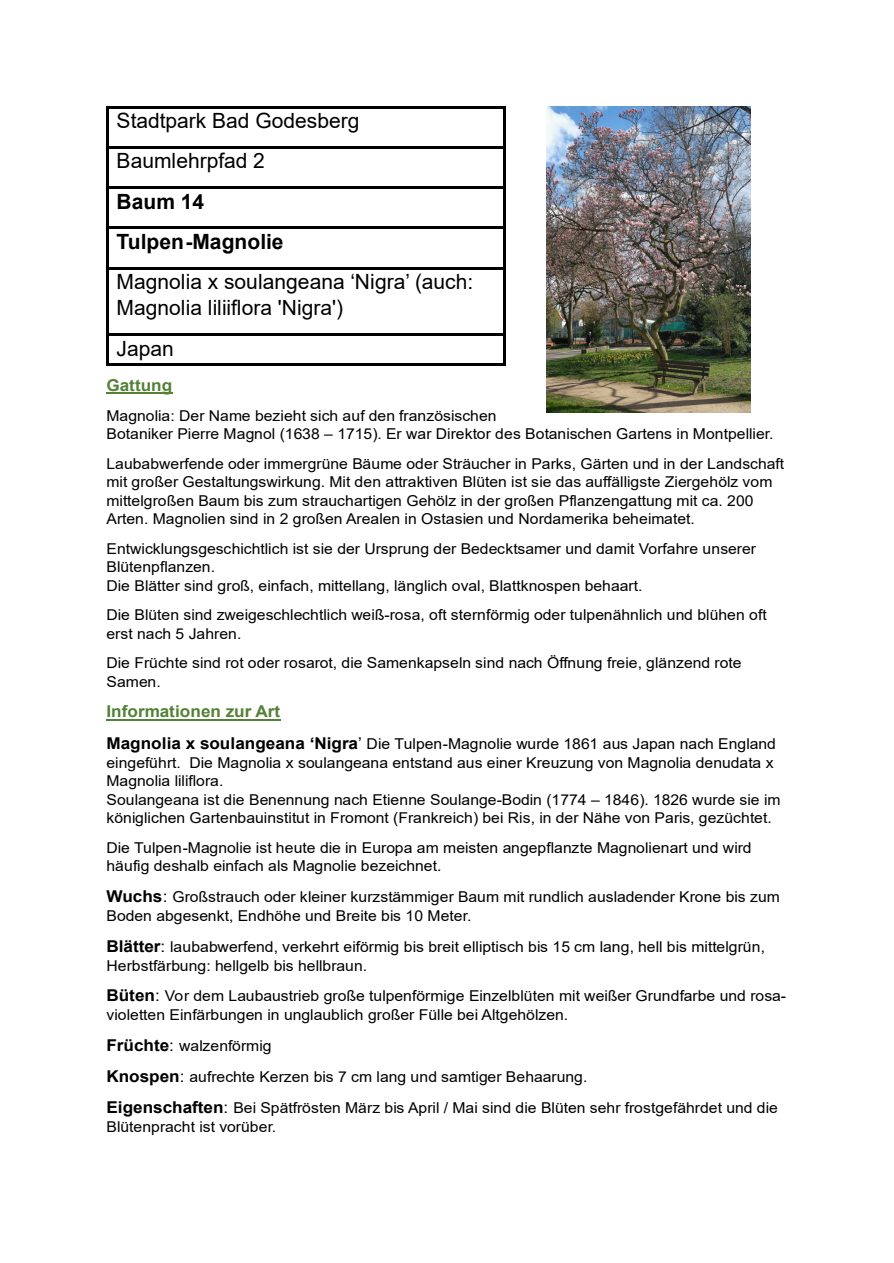
<style>
.page{position:relative;width:894px;height:1263px;background:#fff}
.page>*{position:absolute;margin:0;border:0;box-sizing:border-box;transform-origin:0 0}
.t1{font:21px/40.2px "Arial";color:#000}
.t2{font:700 21px/40.5px "Arial";color:#000}
.t3{font:700 16.35px "Arial";color:#538135;scale:1.05 1}
.t4{font:15px/18.5px "Arial";letter-spacing:.005em;color:#000;scale:1.05 1}
.s1{font-weight:700;font-size:16.35px}
.s2{font-size:16.35px}
</style>
<div class="page">
<hr style="left:108px;top:106px;width:395px;height:2px;background:#000">
<hr style="left:106px;top:108px;width:2px;height:38px;background:#000">
<hr style="left:503px;top:108px;width:2px;height:38px;background:#000">
<hr style="left:108px;top:146px;width:395px;height:2px;background:#000">
<hr style="left:106px;top:148px;width:2px;height:38px;background:#000">
<hr style="left:503px;top:148px;width:2px;height:38px;background:#000">
<hr style="left:108px;top:186px;width:395px;height:2px;background:#000">
<hr style="left:106px;top:188px;width:2px;height:39px;background:#000">
<hr style="left:503px;top:188px;width:2px;height:39px;background:#000">
<hr style="left:108px;top:227px;width:395px;height:2px;background:#000">
<hr style="left:106px;top:229px;width:2px;height:38px;background:#000">
<hr style="left:503px;top:229px;width:2px;height:38px;background:#000">
<hr style="left:108px;top:267px;width:395px;height:2px;background:#000">
<hr style="left:106px;top:269px;width:2px;height:27px;background:#000">
<hr style="left:503px;top:269px;width:2px;height:27px;background:#000">
<hr style="left:106px;top:296px;width:2px;height:37px;background:#000">
<hr style="left:503px;top:296px;width:2px;height:37px;background:#000">
<hr style="left:108px;top:333px;width:395px;height:2px;background:#000">
<hr style="left:108px;top:363px;width:395px;height:2px;background:#000">
<hr style="left:106px;top:335px;width:2px;height:28px;background:#000">
<hr style="left:503px;top:335px;width:2px;height:28px;background:#000">
<hr style="left:106px;top:392px;width:66px;height:2px;background:#538135">
<hr style="left:106px;top:719px;width:175px;height:2px;background:#538135">
<img style="left:546px;top:106px;width:204px;height:306px">
<h1 class="t1" style="left:116px;top:103px;width:244px">Stadtpark Bad Godesberg<br>Baumlehrpfad 2</h1>
<h1 class="t2" style="left:116px;top:183px;width:168px">Baum 14<br>Tulpen-Magnolie</h1>
<h1 class="t1" style="left:116px;top:271px;width:358px;line-height:26.1px">Magnolia x soulangeana ‘Nigra’ (auch:<br>Magnolia liliiflora 'Nigra')</h1>
<h1 class="t1" style="left:116px;top:330px;width:59px">Japan</h1>
<p class="t3" style="left:106px;top:379px;width:64px">Gattung</p>
<p class="t4" style="left:106px;top:408px;width:636px">Magnolia: Der Name bezieht sich auf den französischen<br>Botaniker Pierre Magnol (1638 – 1715). Er war Direktor des Botanischen Gartens in Montpellier.</p>
<p class="t4" style="left:106px;top:456px;width:646px">Laubabwerfende oder immergrüne Bäume oder Sträucher in Parks, Gärten und in der Landschaft mit großer Gestaltungswirkung. Mit den attraktiven Blüten ist sie das auffälligste Ziergehölz vom mittelgroßen Baum bis zum strauchartigen Gehölz in der großen Pflanzengattung mit ca. 200<br>Arten. Magnolien sind in 2 großen Arealen in Ostasien und Nordamerika beheimatet.</p>
<p class="t4" style="left:106px;top:541px;width:620px">Entwicklungsgeschichtlich ist sie der Ursprung der Bedecktsamer und damit Vorfahre unserer<br>Blütenpflanzen.<br>Die Blätter sind groß, einfach, mittellang, länglich oval, Blattknospen behaart.</p>
<p class="t4" style="left:106px;top:607px;width:630px">Die Blüten sind zweigeschlechtlich weiß-rosa, oft sternförmig oder tulpenähnlich und blühen oft erst nach 5 Jahren.</p>
<p class="t4" style="left:106px;top:655px;width:606px">Die Früchte sind rot oder rosarot, die Samenkapseln sind nach Öffnung freie, glänzend rote<br>Samen.</p>
<p class="t3" style="left:106px;top:705px;width:167px">Informationen zur Art</p>
<p class="t4" style="left:106px;top:735px;width:643px"><span class="s1">Magnolia x soulangeana ‘Nigra</span><span class="s2">’</span> Die Tulpen-Magnolie wurde 1861 aus Japan nach England eingeführt. Die Magnolia x soulangeana entstand aus einer Kreuzung von Magnolia denudata x Magnolia liliflora.<br>Soulangeana ist die Benennung nach Etienne Soulange-Bodin (1774 – 1846). 1826 wurde sie im königlichen Gartenbauinstitut in Fromont (Frankreich) bei Ris, in der Nähe von Paris, gezüchtet.</p>
<p class="t4" style="left:106px;top:839px;width:615px">Die Tulpen-Magnolie ist heute die in Europa am meisten angepflanzte Magnolienart und wird häufig deshalb einfach als Magnolie bezeichnet.</p>
<p class="t4" style="left:106px;top:888px;width:642px;line-height:19px"><span class="s1">Wuchs</span><span class="s2">:</span> Großstrauch oder kleiner kurzstämmiger Baum mit rundlich ausladender Krone bis zum<br>Boden abgesenkt, Endhöhe und Breite bis 10 Meter.</p>
<p class="t4" style="left:106px;top:938px;width:628px;line-height:19px"><span class="s1">Blätter</span><span class="s2">:</span> laubabwerfend, verkehrt eiförmig bis breit elliptisch bis 15 cm lang, hell bis mittelgrün,<br>Herbstfärbung: hellgelb bis hellbraun.</p>
<p class="t4" style="left:106px;top:988px;width:648px;line-height:19.4px"><span class="s1">Büten</span><span class="s2">:</span> Vor dem Laubaustrieb große tulpenförmige Einzelblüten mit weißer Grundfarbe und rosa&shy;violetten Einfärbungen in unglaublich großer Fülle bei Altgehölzen.</p>
<p class="t4" style="left:106px;top:1031px;width:640px;line-height:31.2px"><span class="s1">Früchte</span><span class="s2">:</span> walzenförmig<br><span class="s1">Knospen</span><span class="s2">:</span> aufrechte Kerzen bis 7 cm lang und samtiger Behaarung.<br><span class="s1">Eigenschaften</span><span class="s2">:</span> Bei Spätfrösten März bis April / Mai sind die Blüten sehr frostgefährdet und die</p>
<p class="t4" style="left:106px;top:1119px;width:163px">Blütenpracht ist vorüber.</p>
</div>
